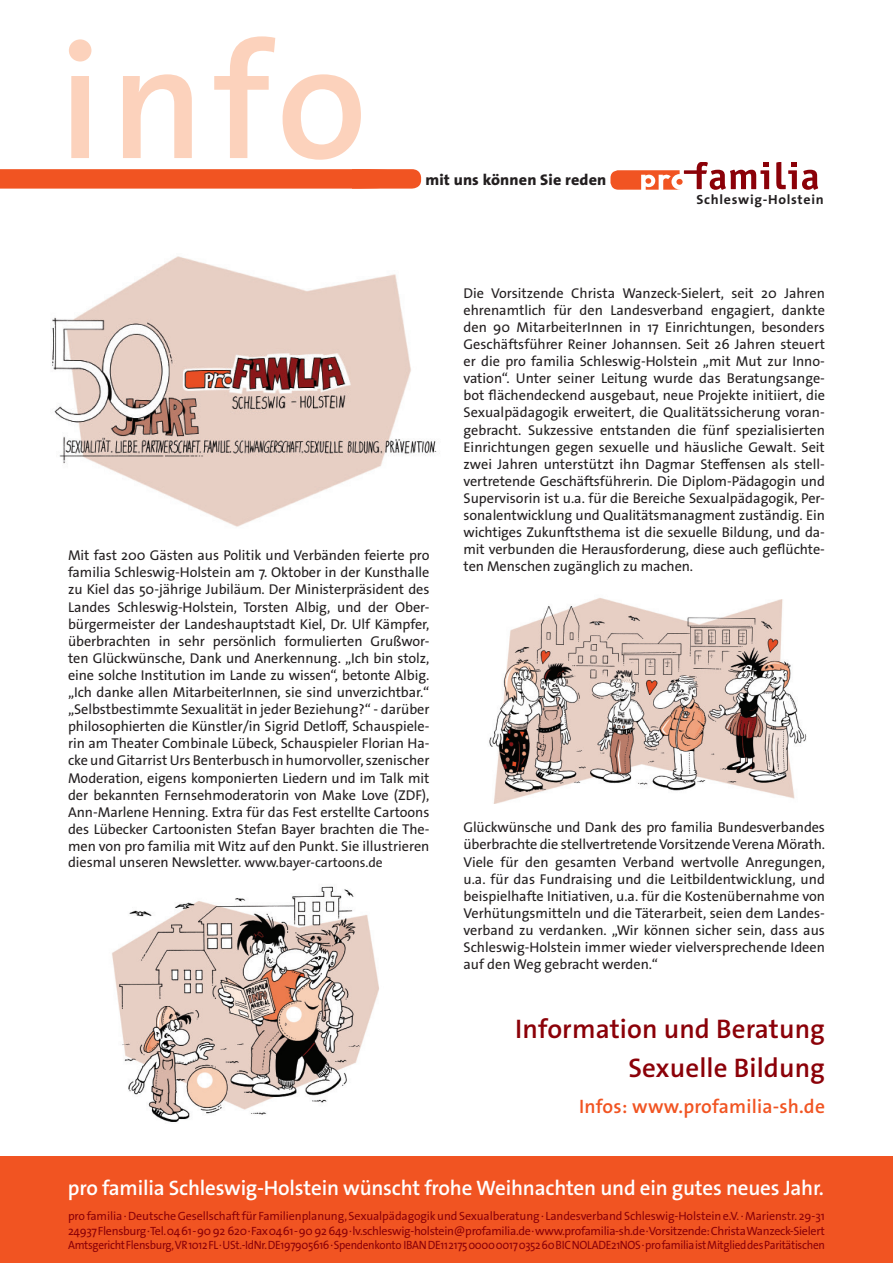
<style>
.page{position:relative;width:893px;height:1263px;background:#fff}
.page>*{position:absolute;margin:0;border:0;box-sizing:border-box;transform-origin:0 0}
.t1{font:600 165px "The Sans Os F";color:#fcd2bc}
.t2{font:600 27px "The Sans Os F";letter-spacing:.005em;color:#8b0108}
.t3{font:600 21px "The Sans Os F";letter-spacing:-.01em;color:#fff}
.t4{font:600 19.5px "The Sans Os F";letter-spacing:.01em;color:#f15422}
.t5{font:800 15.45px "The Sans Os F";letter-spacing:.01em;color:#231f20;scale:1.04 1}
.t6{font:14.25px/17.1px "The Sans Os F";letter-spacing:-.005em;color:#231f20;text-align:justify}
.t7{font:700 13.35px "The Sans Os F";letter-spacing:.05em;color:#231f20;scale:1.04 1}
.t8{font:12px "The Sans Os F";letter-spacing:-.025em;color:#8b0108}
.t9{font:12px "The Sans Os F";letter-spacing:-.025em;color:#8b0108;scale:.94 1}
.s1{font-size:13.5px}
</style>
<div class="page">
<svg style="left:0;top:169px;width:421px;height:20px;background:#f15928"></svg>
<svg style="left:776px;top:162px;width:42px;height:28px"></svg>
<svg style="left:610px;top:162px;width:159px;height:28px"></svg>
<div style="left:0;top:1157px;width:893px;height:106px;background:#f15422"></div>
<img style="left:52px;top:256px;width:385px;height:271px">
<img style="left:489px;top:598px;width:318px;height:206px">
<img style="left:112px;top:886px;width:267px;height:236px">
<p class="t1" style="left:58px;top:-4px;width:310px">info</p>
<p class="t5" style="left:425px;top:170px;width:176px">mit uns können Sie reden</p>
<p class="t7" style="left:697px;top:191px;width:124px">Schleswig-Holstein</p>
<p class="t6" style="left:68px;top:547px;width:363px">Mit fast 200 Gästen aus Politik und Verbänden feierte pro familia Schleswig-Holstein am 7. Oktober in der Kunsthalle zu Kiel das 50-jährige Jubiläum. Der Ministerpräsident des Landes Schleswig-Holstein, Torsten Albig, und der Ober&shy;bürgermeister der Landeshauptstadt Kiel, Dr. Ulf Kämpfer, überbrachten in sehr persönlich formulierten Grußwor&shy;ten Glückwünsche, Dank und Anerkennung. „Ich bin stolz, eine solche Institution im Lande zu wissen“, betonte Albig. „Ich danke allen MitarbeiterInnen, sie sind unverzichtbar.“ „Selbstbestimmte Sexualität in jeder Beziehung?“ - darüber philosophierten die Künstler/in Sigrid Detloff, Schauspiele&shy;rin am Theater Combinale Lübeck, Schauspieler Florian Ha&shy;cke und Gitarrist Urs Benterbusch in humorvoller, szenischer Moderation, eigens komponierten Liedern und im Talk mit der bekannten Fernsehmoderatorin von Make Love (ZDF), Ann-Marlene Henning. Extra für das Fest erstellte Cartoons des Lübecker Cartoonisten Stefan Bayer brachten die The&shy;men von pro familia mit Witz auf den Punkt. Sie illustrieren diesmal unseren Newsletter. <span class="s1">www.bayer-cartoons.de</span></p>
<p class="t6" style="left:463px;top:284px;width:363px">Die Vorsitzende Christa Wanzeck-Sielert, seit 20 Jahren ehrenamtlich für den Landesverband engagiert, dankte den 90 MitarbeiterInnen in 17 Einrichtungen, besonders Geschäftsführer Reiner Johannsen. Seit 26 Jahren steuert er die pro familia Schleswig-Holstein „mit Mut zur Inno&shy;vation“. Unter seiner Leitung wurde das Beratungsange&shy;bot flächendeckend ausgebaut, neue Projekte initiiert, die Sexualpädagogik erweitert, die Qualitätssicherung voran&shy;gebracht. Sukzessive entstanden die fünf spezialisierten Einrichtungen gegen sexuelle und häusliche Gewalt. Seit zwei Jahren unterstützt ihn Dagmar Steffensen als stell&shy;vertretende Geschäftsführerin. Die Diplom-Pädagogin und Supervisorin ist u.a. für die Bereiche Sexualpädagogik, Per&shy;sonalentwicklung und Qualitätsmanagment zuständig. Ein wichtiges Zukunftsthema ist die sexuelle Bildung, und da&shy;mit verbunden die Herausforderung, diese auch geflüchte&shy;ten Menschen zugänglich zu machen.</p>
<p class="t6" style="left:463px;top:819px;width:363px">Glückwünsche und Dank des pro familia Bundesverbandes überbrachte die stellvertretende Vorsitzende Verena Mörath.<br>Viele für den gesamten Verband wertvolle Anregungen, u.a. für das Fundraising und die Leitbildentwicklung, und beispielhafte Initiativen, u.a. für die Kostenübernahme von Verhütungsmitteln und die Täterarbeit, seien dem Landes&shy;verband zu verdanken. „Wir können sicher sein, dass aus Schleswig-Holstein immer wieder vielversprechende Ideen auf den Weg gebracht werden.“</p>
<p class="t2" style="left:515px;top:1011px;width:311px">Information und Beratung</p>
<p class="t2" style="left:628px;top:1050px;width:198px">Sexuelle Bildung</p>
<p class="t4" style="left:579px;top:1093px;width:247px">Infos: www.profamilia-sh.de</p>
<p class="t3" style="left:68px;top:1175px;width:757px">pro familia Schleswig-Holstein wünscht frohe Weihnachten und ein gutes neues Jahr.</p>
<p class="t8" style="left:68px;top:1208px;width:758px">pro familia · Deutsche Gesellschaft für Familienplanung, Sexualpädagogik und Sexualberatung · Landesverband Schleswig-Holstein e.V. · Marienstr. 29-31</p>
<p class="t8" style="left:68px;top:1223px;width:758px">24937 Flensburg · Tel. 04 61 - 90 92 620 · Fax 04 61 - 90 92 649 · lv.schleswig-holstein@profamilia.de · www.profamilia-sh.de · Vorsitzende: Christa Wanzeck-Sielert</p>
<p class="t9" style="left:68px;top:1237px;width:807px">Amtsgericht Flensburg, VR 1012 FL · USt.-IdNr. DE197905616 · Spendenkonto IBAN DE11 2175 0000 0017 0352 60 BIC NOLADE21NOS · pro familia ist Mitglied des Paritätischen</p>
</div>
